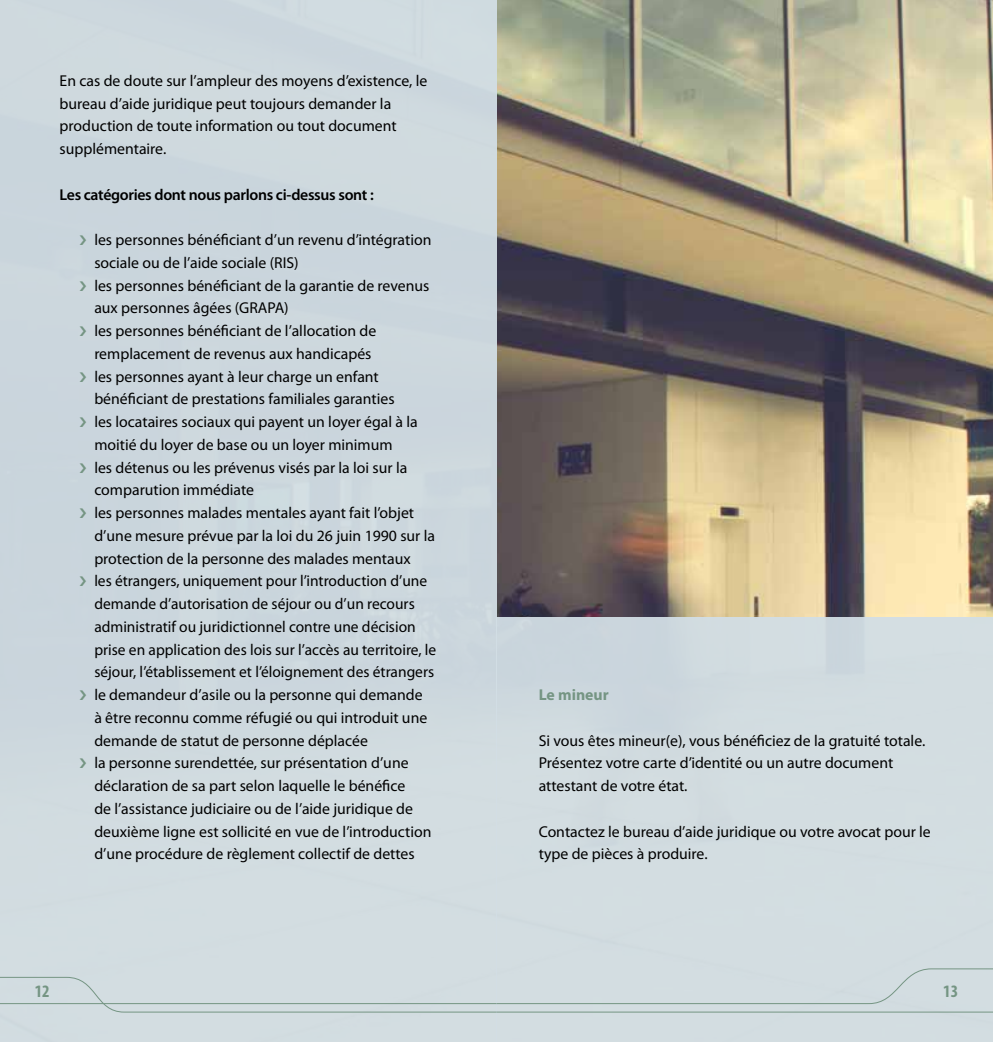
<style>
.page{position:relative;width:993px;height:1042px;background:#fff}
.page>*{position:absolute;margin:0;border:0;box-sizing:border-box;transform-origin:0 0}
.t1{font:700 condensed 17.5px "Myriad Pro";color:#759583}
.t2{font:15.75px/22.8px "Myriad Pro";color:#000}
.t3{font:600 15.75px "Myriad Pro";letter-spacing:-.02em;color:#000}
.t4{font:700 15.75px "Myriad Pro";color:#759583}
</style>
<div class="page">
<img style="left:496px;top:0;width:496px;height:618px">
<div style="left:496px;top:618px;width:496px;height:424px;background:#d2dee5"></div>
<div style="left:0;top:0;width:496px;height:1042px;background:#cdd8de"></div>
<svg style="left:0;top:968px;width:992px;height:45px"></svg>
<hr style="left:0;top:1003px;width:496px;height:1px;background:#759583">
<p class="t2" style="left:60px;top:69px;width:369px">En cas de doute sur l’ampleur des moyens d’existence, le bureau d’aide juridique peut toujours demander la production de toute information ou tout document supplémentaire.</p>
<p class="t3" style="left:60px;top:184px;width:315px">Les catégories dont nous parlons ci-dessus sont :</p>
<p class="t2" style="left:94px;top:228px;width:343px">les personnes bénéficiant d’un revenu d’intégration sociale ou de l’aide sociale (RIS)<br>les personnes bénéficiant de la garantie de revenus aux personnes âgées (GRAPA)<br>les personnes bénéficiant de l’allocation de remplacement de revenus aux handicapés<br>les personnes ayant à leur charge un enfant bénéficiant de prestations familiales garanties<br>les locataires sociaux qui payent un loyer égal à la moitié du loyer de base ou un loyer minimum<br>les détenus ou les prévenus visés par la loi sur la comparution immédiate<br>les personnes malades mentales ayant fait l’objet d’une mesure prévue par la loi du 26 juin 1990 sur la protection de la personne des malades mentaux<br>les étrangers, uniquement pour l’introduction d’une demande d’autorisation de séjour ou d’un recours administratif ou juridictionnel contre une décision prise en application des lois sur l’accès au territoire, le séjour, l’établissement et l’éloignement des étrangers le demandeur d’asile ou la personne qui demande<br>à être reconnu comme réfugié ou qui introduit une demande de statut de personne déplacée<br>la personne surendettée, sur présentation d’une déclaration de sa part selon laquelle le bénéfice<br>de l’assistance judiciaire ou de l’aide juridique de deuxième ligne est sollicité en vue de l’introduction d’une procédure de règlement collectif de dettes</p>
<p class="t4" style="left:538px;top:684px;width:71px">Le mineur</p>
<p class="t2" style="left:538px;top:729px;width:388px">Si vous êtes mineur(e), vous bénéficiez de la gratuité totale.<br>Présentez votre carte d’identité ou un autre document attestant de votre état.</p>
<p class="t2" style="left:538px;top:820px;width:393px">Contactez le bureau d’aide juridique ou votre avocat pour le type de pièces à produire.</p>
<p class="t1" style="left:35px;top:980px;width:16px">12</p>
<p class="t1" style="left:942px;top:980px;width:16px">13</p>
</div>
